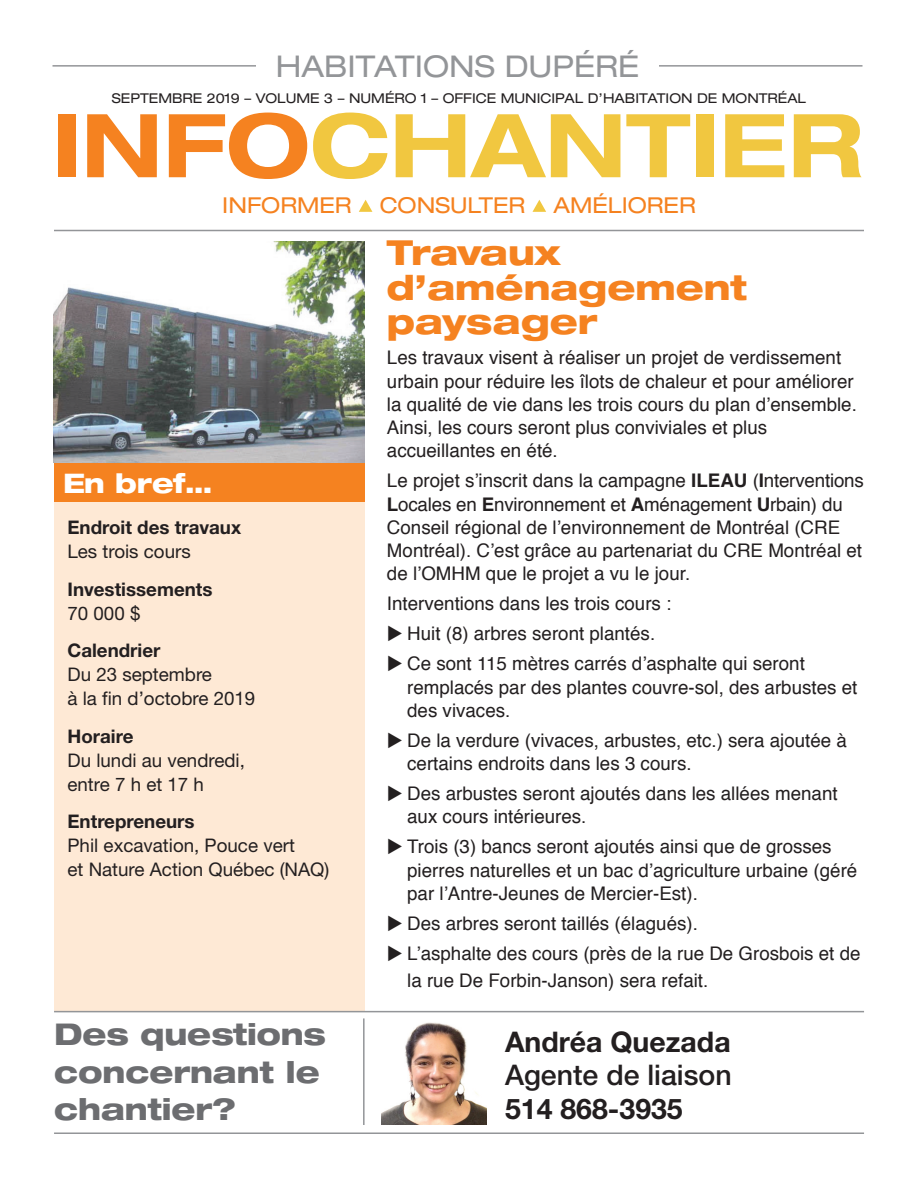
<style>
.page{position:relative;width:918px;height:1188px;background:#fff}
.page>*{position:absolute;margin:0;border:0;box-sizing:border-box;transform-origin:0 0}
.t1{font:700 expanded 88.2px "Helvetica Neue";color:#f1c740}
.t2{font:800 expanded 34.5px/34.5px "Helvetica Neue";color:#f58220}
.t3{font:800 expanded 30px/37.5px "Helvetica Neue";color:#6c6d70}
.t4{font:expanded 30px "Helvetica Neue";color:#939598}
.t5{font:700 28.5px "Helvetica Neue";color:#231f20}
.t6{font:500 28.5px "Helvetica Neue";color:#231f20}
.t7{font:800 expanded 27px "Helvetica Neue";letter-spacing:-.005em;color:#fff}
.t8{font:expanded 21.9px "Helvetica Neue";color:#f58220}
.t9{font:18.75px/23.2px "Helvetica";color:#231f20}
.t10{font:18.75px/24px "Helvetica Neue";color:#231f20}
.t11{font:700 18.75px "Helvetica Neue";color:#231f20}
.t12{font:expanded 13.5px "Helvetica Neue";color:#231f20}
.s1{color:#f58220}
.s2{font-weight:700}
</style>
<div class="page">
<hr style="left:52px;top:65px;width:810px;height:2px;background:#939598">
<hr style="left:54px;top:230px;width:810px;height:1px;background:#939598">
<svg style="left:359px;top:200px;width:13px;height:12px"></svg>
<svg style="left:533px;top:200px;width:13px;height:12px"></svg>
<div style="left:54px;top:462px;width:310px;height:41px;background:#f58220"></div>
<div style="left:54px;top:503px;width:310px;height:508px;background:#fee9d5"></div>
<div style="left:256px;top:45px;width:403px;height:40px;background:#fff"></div>
<img style="left:54px;top:241px;width:310px;height:221px">
<hr style="left:54px;top:1011px;width:810px;height:1px;background:#939598">
<hr style="left:363px;top:1018px;width:2px;height:107px;background:#939598">
<hr style="left:54px;top:1132px;width:810px;height:2px;background:#939598">
<img style="left:381px;top:1022px;width:106px;height:103px">
<h3 class="t4" style="left:276px;top:48px;width:365px">HABITATIONS DUPÉRÉ</h3>
<p class="t12" style="left:112px;top:90px;width:696px">SEPTEMBRE 2019 – VOLUME 3 – NUMÉRO 1 – OFFICE MUNICIPAL D’HABITATION DE MONTRÉAL</p>
<h1 class="t1" style="left:52px;top:90px;width:812px"><span class="s1">INFO</span>CHANTIER</h1>
<p class="t8" style="left:222px;top:192px;width:131px">INFORMER</p>
<p class="t8" style="left:380px;top:192px;width:147px">CONSULTER</p>
<p class="t8" style="left:554px;top:192px;width:144px">AMÉLIORER</p>
<h3 class="t7" style="left:63px;top:466px;width:151px">En bref…</h3>
<p class="t11" style="left:68px;top:513px;width:175px">Endroit des travaux</p>
<p class="t10" style="left:68px;top:541px;width:125px">Les trois cours</p>
<p class="t11" style="left:68px;top:575px;width:147px">Investissements</p>
<p class="t10" style="left:68px;top:602px;width:74px">70 000 $</p>
<p class="t11" style="left:68px;top:636px;width:95px">Calendrier</p>
<p class="t10" style="left:68px;top:664px;width:189px">Du 23 septembre<br>à la fin d’octobre 2019</p>
<p class="t11" style="left:68px;top:722px;width:67px">Horaire</p>
<p class="t10" style="left:68px;top:749px;width:179px">Du lundi au vendredi, entre 7 h et 17 h</p>
<p class="t11" style="left:68px;top:807px;width:129px">Entrepreneurs</p>
<p class="t10" style="left:68px;top:835px;width:263px">Phil excavation, Pouce vert<br>et Nature Action Québec (NAQ)</p>
<h2 class="t2" style="left:387px;top:235px;width:362px">Travaux d’aménagement paysager</h2>
<p class="t9" style="left:387px;top:347px;width:472px">Les travaux visent à réaliser un projet de verdissement urbain pour réduire les îlots de chaleur et pour améliorer la qualité de vie dans les trois cours du plan d’ensemble.<br>Ainsi, les cours seront plus conviviales et plus accueillantes en été.</p>
<p class="t9" style="left:387px;top:470px;width:478px">Le projet s’inscrit dans la campagne <span class="s2">ILEAU</span> (<span class="s2">I</span>nterventions <span class="s2">L</span>ocales en <span class="s2">E</span>nvironnement et <span class="s2">A</span>ménagement <span class="s2">U</span>rbain) du Conseil régional de l’environnement de Montréal (CRE Montréal). C’est grâce au partenariat du CRE Montréal et de l’OMHM que le projet a vu le jour.</p>
<p class="t9" style="left:387px;top:593px;width:286px">Interventions dans les trois cours :</p>
<p class="t9" style="left:387px;top:623px;width:270px">◆ Huit (8) arbres seront plantés.</p>
<p class="t9" style="left:407px;top:653px;width:452px;text-indent:-20px">◆ Ce sont 115 mètres carrés d’asphalte qui seront remplacés par des plantes couvre-sol, des arbustes et des vivaces.</p>
<p class="t9" style="left:407px;top:729px;width:441px;text-indent:-20px">◆ De la verdure (vivaces, arbustes, etc.) sera ajoutée à certains endroits dans les 3 cours.</p>
<p class="t9" style="left:407px;top:783px;width:432px;text-indent:-20px">◆ Des arbustes seront ajoutés dans les allées menant aux cours intérieures.</p>
<p class="t9" style="left:407px;top:836px;width:452px;text-indent:-20px">◆ Trois (3) bancs seront ajoutés ainsi que de grosses pierres naturelles et un bac d’agriculture urbaine (géré par l’Antre-Jeunes de Mercier-Est).</p>
<p class="t9" style="left:387px;top:912px;width:312px">◆ Des arbres seront taillés (élagués).</p>
<p class="t9" style="left:407px;top:940px;width:455px;line-height:27px;text-indent:-20px">◆ L’asphalte des cours (près de la rue De Grosbois et de la rue De Forbin-Janson) sera refait.</p>
<h3 class="t3" style="left:54px;top:1015px;width:273px">Des questions concernant le chantier?</h3>
<h3 class="t5" style="left:505px;top:1019px;width:227px">Andréa Quezada</h3>
<h3 class="t6" style="left:505px;top:1052px;width:228px">Agente de liaison</h3>
<h3 class="t5" style="left:505px;top:1086px;width:179px">514 868-3935</h3>
</div>
